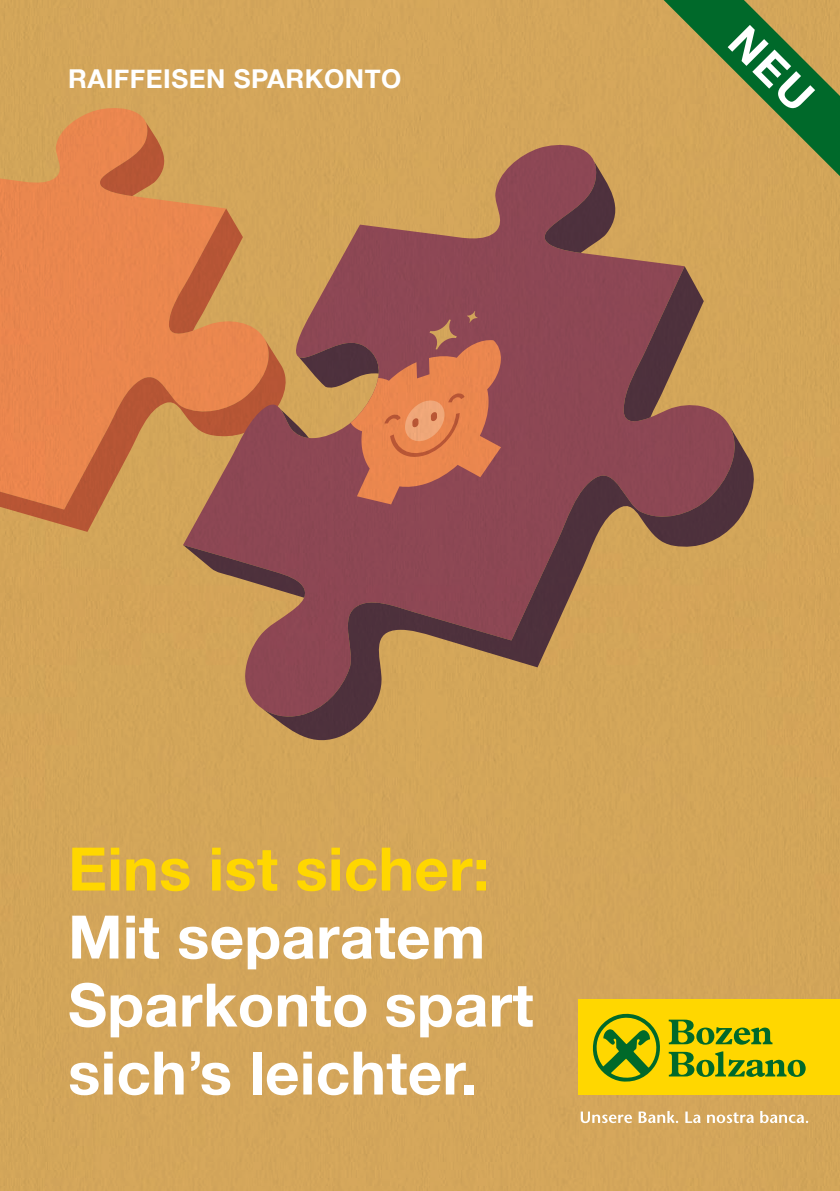
<style>
.page{position:relative;width:840px;height:1191px;background:#fff}
.page>*{position:absolute;margin:0;border:0;box-sizing:border-box;transform-origin:0 0}
.t1{font:700 60px/68px "Helvetica Neue";letter-spacing:.005em;color:#fff}
.t2{font:700 60px "Helvetica Neue";letter-spacing:.005em;color:#ffd700}
.t3{font:700 26px "Helvetica Neue";letter-spacing:.02em;color:#fff}
</style>
<div class="page">
<img style="left:0;top:0;width:839px;height:1191px">
<div style="left:578px;top:999px;width:261px;height:95px;background:#ffd700"></div>
<svg style="left:592px;top:1013px;width:68px;height:69px"></svg>
<svg style="left:668px;top:1019px;width:104px;height:25px"></svg>
<svg style="left:668px;top:1051px;width:137px;height:25px"></svg>
<svg style="left:580px;top:1111px;width:227px;height:12px"></svg>
<svg style="left:663px;top:0;width:176px;height:176px;background:#899049"></svg>
<p class="t3" style="left:68px;top:58px;width:334px">RAIFFEISEN SPARKONTO</p>
<p class="t2" style="left:68px;top:822px;width:423px">Eins ist sicher:</p>
<p class="t1" style="left:68px;top:904px;width:466px">Mit separatem<br>Sparkonto spart sich’s leichter.</p>
</div>
